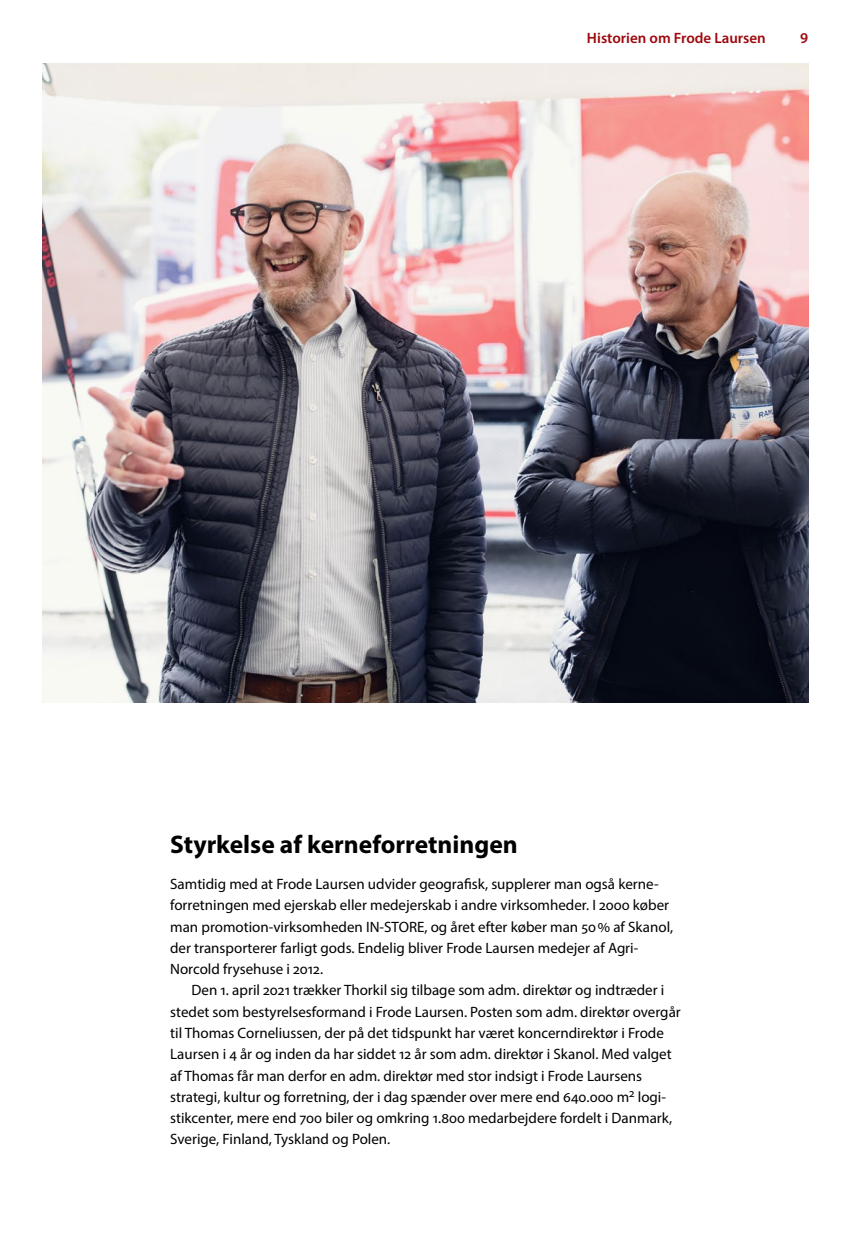
<style>
.page{position:relative;width:851px;height:1234px;background:#fff}
.page>*{position:absolute;margin:0;border:0;box-sizing:border-box;transform-origin:0 0}
.t1{font:700 25.5px "Myriad Pro";color:#000}
.t2{font:15px/21.3px "Myriad Pro";color:#000}
.t3{font:600 15px "Myriad Pro";color:#9d080d}
</style>
<div class="page">
<img style="left:43px;top:64px;width:765px;height:638px">
<p class="t3" style="left:587px;top:28px;width:180px">Historien om Frode Laursen</p>
<p class="t3" style="left:799px;top:28px;width:10px">9</p>
<h1 class="t1" style="left:170px;top:827px;width:349px">Styrkelse af kerneforretningen</h1>
<p class="t2" style="left:170px;top:872px;width:504px">Samtidig med at Frode Laursen udvider geografisk, supplerer man også kerne&shy;forretningen med ejerskab eller medejerskab i andre virksomheder. I 2000 køber man promotion-virksomheden IN-STORE, og året efter køber man 50% af Skanol, der transporterer farligt gods. Endelig bliver Frode Laursen medejer af Agri-Norcold frysehuse i 2012.</p>
<p class="t2" style="left:170px;top:979px;width:512px;text-indent:21px">Den 1. april 2021 trækker Thorkil sig tilbage som adm. direktør og indtræder i stedet som bestyrelsesformand i Frode Laursen. Posten som adm. direktør overgår til Thomas Corneliussen, der på det tidspunkt har været koncerndirektør i Frode Laursen i 4 år og inden da har siddet 12 år som adm. direktør i Skanol. Med valget af Thomas får man derfor en adm. direktør med stor indsigt i Frode Laursens strategi, kultur og forretning, der i dag spænder over mere end 640.000 m<sup>2</sup> logi&shy;stikcenter, mere end 700 biler og omkring 1.800 medarbejdere fordelt i Danmark, Sverige, Finland, Tyskland og Polen.</p>
</div>
